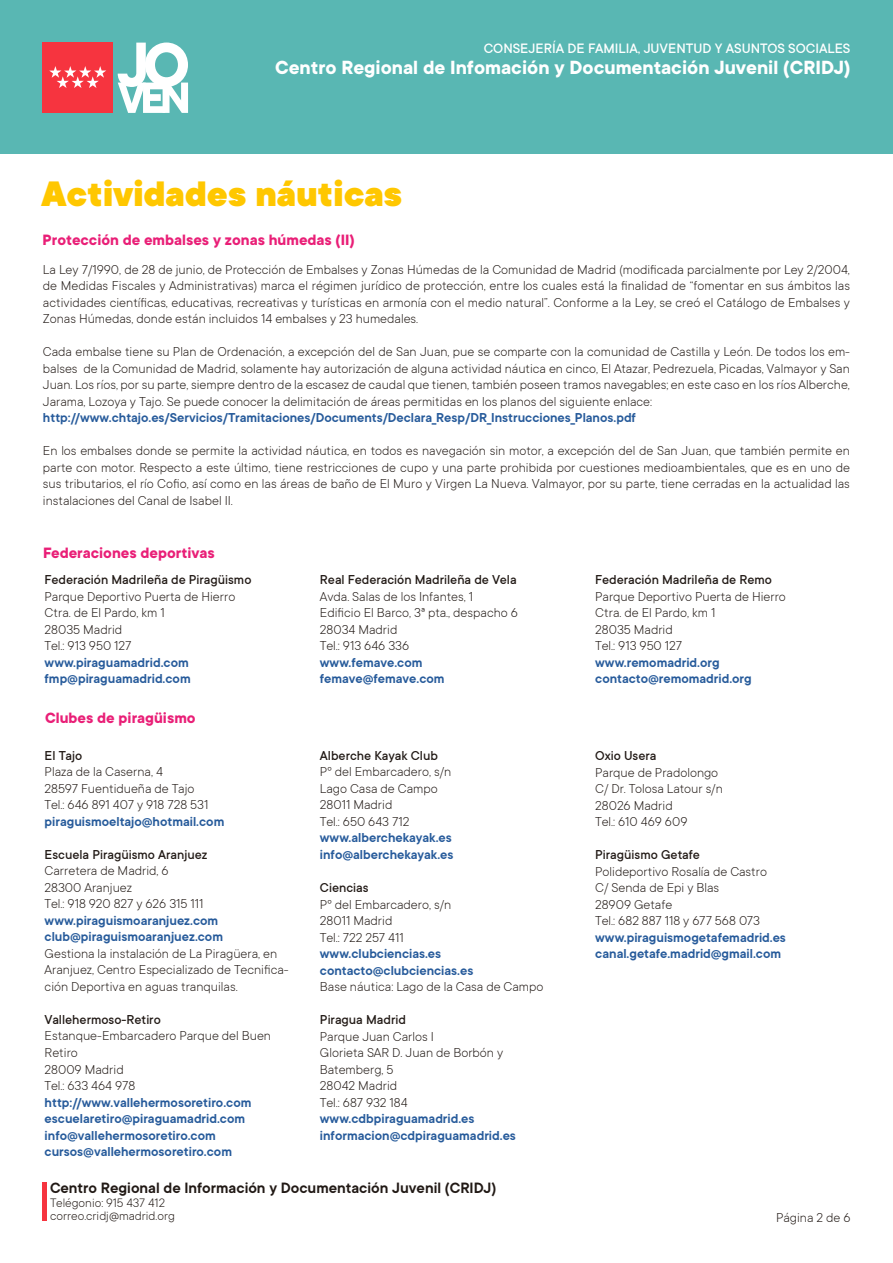
<style>
.page{position:relative;width:893px;height:1263px;background:#fff}
.page>*{position:absolute;margin:0;border:0;box-sizing:border-box;transform-origin:0 0}
.t1{font:900 39px "TT Commons";color:#ffc700}
.t2{font:700 21px "TT Commons";color:#fff}
.t3{font:700 16.5px "TT Commons";color:#e91f77}
.t4{font:600 16.5px "TT Commons";color:#211915}
.t5{font:500 15px "TT Commons";color:#fff}
.t6{font:300 14.25px/16.5px "TT Commons";color:#211915}
.t7{font:600 14.25px/16.5px "TT Commons";color:#275b9b}
.t8{font:500 14.25px "TT Commons";color:#211915}
.t9{font:300 13.5px/13.5px "TT Commons";color:#211915}
</style>
<div class="page">
<div style="left:0;top:0;width:893px;height:153px;background:#59b7b3"></div>
<div style="left:43px;top:43px;width:70px;height:70px;background:#f6343f"></div>
<svg style="left:49px;top:66px;width:57px;height:22px"></svg>
<svg style="left:118px;top:43px;width:70px;height:70px"></svg>
<hr style="left:43px;top:1182px;width:4px;height:38px;background:#f6343f">
<p class="t5" style="left:484px;top:40px;width:368px">CONSEJERÍA DE FAMILIA, JUVENTUD Y ASUNTOS SOCIALES</p>
<h2 class="t2" style="left:275px;top:56px;width:577px">Centro Regional de Infomación y Documentación Juvenil (CRIDJ)</h2>
<h1 class="t1" style="left:42px;top:172px;width:362px">Actividades náuticas</h1>
<p class="t3" style="left:43px;top:230px;width:314px">Protección de embalses y zonas húmedas (II)</p>
<p class="t6" style="left:43px;top:261px;width:809px;text-align:justify">La Ley 7/1990, de 28 de junio, de Protección de Embalses y Zonas Húmedas de la Comunidad de Madrid (modificada parcialmente por Ley 2/2004, de Medidas Fiscales y Administrativas) marca el régimen jurídico de protección, entre los cuales está la finalidad de “fomentar en sus ámbitos las actividades científicas, educativas, recreativas y turísticas en armonía con el medio natural”. Conforme a la Ley, se creó el Catálogo de Embalses y Zonas Húmedas, donde están incluidos 14 embalses y 23 humedales.</p>
<p class="t6" style="left:43px;top:344px;width:809px;text-align:justify">Cada embalse tiene su Plan de Ordenación, a excepción del de San Juan, pue se comparte con la comunidad de Castilla y León. De todos los em&shy;balses de la Comunidad de Madrid, solamente hay autorización de alguna actividad náutica en cinco, El Atazar, Pedrezuela, Picadas, Valmayor y San Juan. Los ríos, por su parte, siempre dentro de la escasez de caudal que tienen, también poseen tramos navegables; en este caso en los ríos Alberche, Jarama, Lozoya y Tajo. Se puede conocer la delimitación de áreas permitidas en los planos del siguiente enlace:</p>
<p class="t7" style="left:43px;top:410px;width:594px">http://www.chtajo.es/Servicios/Tramitaciones/Documents/Declara_Resp/DR_Instrucciones_Planos.pdf</p>
<p class="t6" style="left:43px;top:443px;width:808px;text-align:justify">En los embalses donde se permite la actividad náutica, en todos es navegación sin motor, a excepción del de San Juan, que también permite en parte con motor. Respecto a este último, tiene restricciones de cupo y una parte prohibida por cuestiones medioambientales, que es en uno de sus tributarios, el río Cofio, así como en las áreas de baño de El Muro y Virgen La Nueva. Valmayor, por su parte, tiene cerradas en la actualidad las instalaciones del Canal de Isabel II.</p>
<p class="t3" style="left:43px;top:543px;width:173px">Federaciones deportivas</p>
<p class="t8" style="left:45px;top:572px;width:208px">Federación Madrileña de Piragüismo</p>
<p class="t6" style="left:45px;top:588px;width:192px">Parque Deportivo Puerta de Hierro<br>Ctra. de El Pardo, km 1<br>28035 Madrid<br>Tel.: 913 950 127</p>
<p class="t7" style="left:45px;top:654px;width:148px">www.piraguamadrid.com fmp@piraguamadrid.com</p>
<p class="t3" style="left:45px;top:708px;width:152px">Clubes de piragüismo</p>
<p class="t8" style="left:45px;top:748px;width:39px">El Tajo</p>
<p class="t6" style="left:45px;top:764px;width:165px">Plaza de la Caserna, 4<br>28597 Fuentidueña de Tajo<br>Tel.: 646 891 407 y 918 728 531</p>
<p class="t7" style="left:45px;top:813px;width:181px">piraguismoeltajo@hotmail.com</p>
<p class="t8" style="left:45px;top:847px;width:164px">Escuela Piragüismo Aranjuez</p>
<p class="t6" style="left:45px;top:863px;width:160px">Carretera de Madrid, 6<br>28300 Aranjuez<br>Tel.: 918 920 827 y 626 315 111</p>
<p class="t7" style="left:45px;top:912px;width:180px">www.piraguismoaranjuez.com club@piraguismoaranjuez.com</p>
<p class="t6" style="left:45px;top:945px;width:246px">Gestiona la instalación de La Piragüera, en<br>Aranjuez, Centro Especializado de Tecnifica&shy;ción Deportiva en aguas tranquilas.</p>
<p class="t8" style="left:45px;top:1012px;width:118px">Vallehermoso-Retiro</p>
<p class="t6" style="left:45px;top:1028px;width:228px">Estanque-Embarcadero Parque del Buen<br>Retiro<br>28009 Madrid<br>Tel.: 633 464 978</p>
<p class="t7" style="left:45px;top:1094px;width:208px">http://www.vallehermosoretiro.com escuelaretiro@piraguamadrid.com info@vallehermosoretiro.com cursos@vallehermosoretiro.com</p>
<p class="t8" style="left:320px;top:572px;width:198px">Real Federación Madrileña de Vela</p>
<p class="t6" style="left:320px;top:588px;width:199px">Avda. Salas de los Infantes, 1<br>Edificio El Barco, 3ª pta., despacho 6<br>28034 Madrid<br>Tel.: 913 646 336</p>
<p class="t7" style="left:320px;top:654px;width:126px">www.femave.com femave@femave.com</p>
<p class="t8" style="left:320px;top:748px;width:119px">Alberche Kayak Club</p>
<p class="t6" style="left:320px;top:764px;width:133px">Pº del Embarcadero, s/n<br>Lago Casa de Campo<br>28011 Madrid<br>Tel.: 650 643 712</p>
<p class="t7" style="left:320px;top:830px;width:135px">www.alberchekayak.es info@alberchekayak.es</p>
<p class="t8" style="left:320px;top:880px;width:50px">Ciencias</p>
<p class="t6" style="left:320px;top:896px;width:133px">Pº del Embarcadero, s/n<br>28011 Madrid<br>Tel.: 722 257 411</p>
<p class="t7" style="left:320px;top:945px;width:155px">www.clubciencias.es contacto@clubciencias.es</p>
<p class="t6" style="left:320px;top:978px;width:225px">Base náutica: Lago de la Casa de Campo</p>
<p class="t8" style="left:320px;top:1012px;width:88px">Piragua Madrid</p>
<p class="t6" style="left:320px;top:1028px;width:185px">Parque Juan Carlos I<br>Glorieta SAR D. Juan de Borbón y<br>Batemberg, 5<br>28042 Madrid<br>Tel.: 687 932 184</p>
<p class="t7" style="left:320px;top:1110px;width:197px">www.cdbpiraguamadrid.es informacion@cdpiraguamadrid.es</p>
<p class="t4" style="left:50px;top:1179px;width:448px">Centro Regional de Información y Documentación Juvenil (CRIDJ)</p>
<p class="t9" style="left:50px;top:1196px;width:126px">Telégonio: 915 437 412 correo.cridj@madrid.org</p>
<p class="t8" style="left:595px;top:572px;width:178px">Federación Madrileña de Remo</p>
<p class="t6" style="left:595px;top:588px;width:192px">Parque Deportivo Puerta de Hierro<br>Ctra. de El Pardo, km 1<br>28035 Madrid<br>Tel.: 913 950 127</p>
<p class="t7" style="left:595px;top:654px;width:158px">www.remomadrid.org contacto@remomadrid.org</p>
<p class="t8" style="left:595px;top:748px;width:63px">Oxio Usera</p>
<p class="t6" style="left:595px;top:764px;width:129px">Parque de Pradolongo<br>C/ Dr. Tolosa Latour s/n<br>28026 Madrid<br>Tel.: 610 469 609</p>
<p class="t8" style="left:595px;top:847px;width:106px">Piragüismo Getafe</p>
<p class="t6" style="left:595px;top:863px;width:173px">Polideportivo Rosalía de Castro<br>C/ Senda de Epi y Blas<br>28909 Getafe<br>Tel.: 682 887 118 y 677 568 073</p>
<p class="t7" style="left:595px;top:929px;width:192px">www.piraguismogetafemadrid.es canal.getafe.madrid@gmail.com</p>
<p class="t6" style="left:776px;top:1209px;width:76px">Página 2 de 6</p>
</div>
